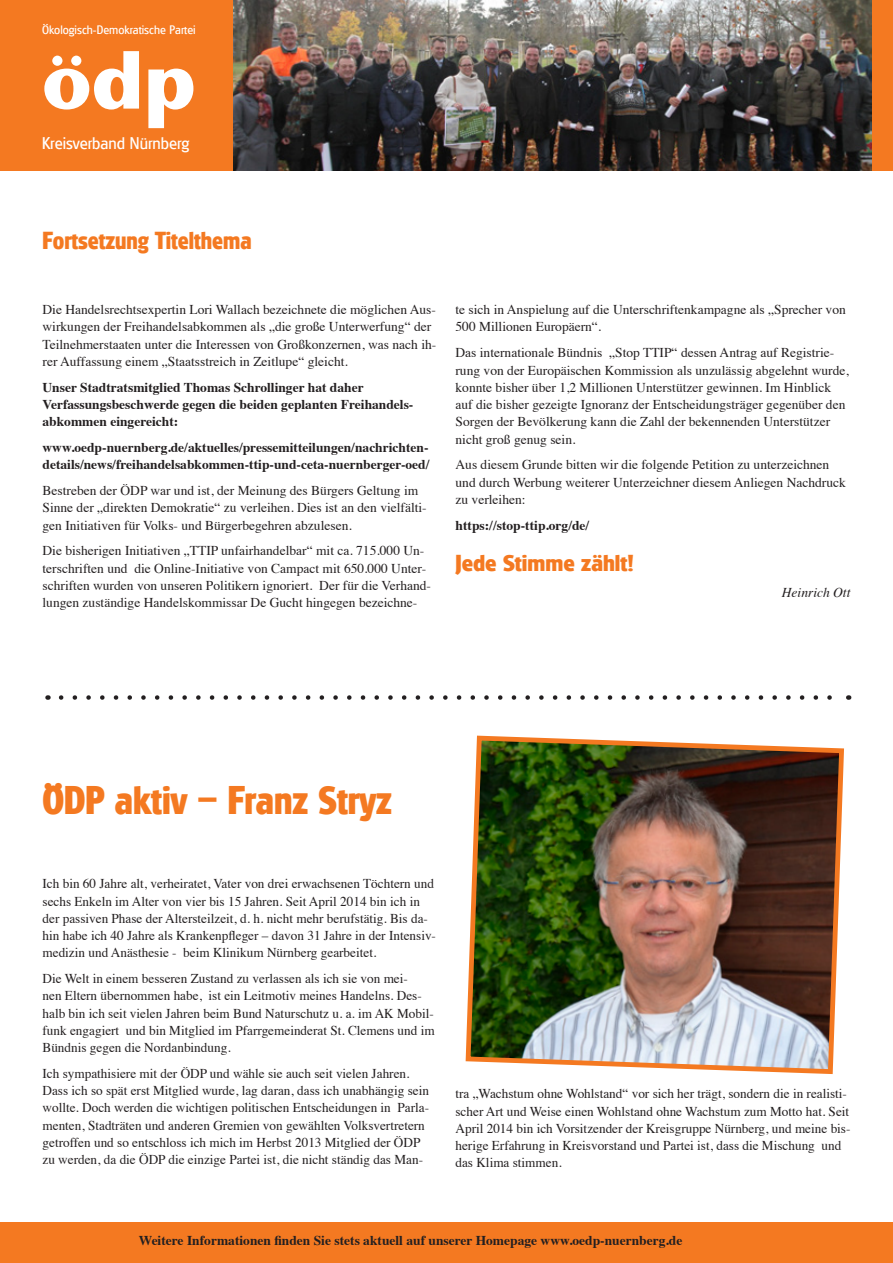
<style>
.page{position:relative;width:893px;height:1263px;background:#fff}
.page>*{position:absolute;margin:0;border:0;box-sizing:border-box;transform-origin:0 0}
.t1{font:700 78.15px "Stone Sans";color:#fff}
.t2{font:700 39px "Glasgow";color:#f47921;scale:.9 1}
.t3{font:700 24px "Glasgow";color:#f47921;scale:.9 1}
.t4{font:700 22.5px "Glasgow";color:#f47921}
.t5{font:16.5px "Glasgow";color:#fff}
.t6{font:13.5px/17.2px "Times";color:#231f20}
.t7{font:700 13.5px/17.2px "Times";color:#231f20}
.t8{font:italic 13.5px "Times";color:#231f20}
.t9{font:12px "Glasgow";color:#fff}
</style>
<div class="page">
<div style="left:0;top:0;width:893px;height:170px;background:#f47921"></div>
<img style="left:234px;top:0;width:638px;height:170px">
<div style="left:0;top:1222px;width:893px;height:41px;background:#f47921"></div>
<img style="left:465px;top:735px;width:379px;height:339px">
<svg style="left:61px;top:695px;width:771px;height:5px"></svg>
<p class="t9" style="left:42px;top:22px;width:155px">Ökologisch-Demokratische Partei</p>
<h1 class="t1" style="left:42px;top:35px;width:155px">ödp</h1>
<p class="t5" style="left:42px;top:133px;width:149px">Kreisverband Nürnberg</p>
<h3 class="t3" style="left:43px;top:225px;width:234px">Fortsetzung Titelthema</h3>
<p class="t6" style="left:43px;top:300px;width:395px">Die Handelsrechtsexpertin Lori Wallach bezeichnete die möglichen Aus&shy;wirkungen der Freihandelsabkommen als „die große Unterwerfung“ der Teilnehmerstaaten unter die Interessen von Großkonzernen, was nach ih&shy;rer Auffassung einem „Staatsstreich in Zeitlupe“ gleicht.</p>
<p class="t7" style="left:43px;top:377px;width:372px">Unser Stadtratsmitglied Thomas Schrollinger hat daher<br>Verfassungsbeschwerde gegen die beiden geplanten Freihandels&shy;abkommen eingereicht:</p>
<p class="t7" style="left:43px;top:437px;width:389px">www.oedp-nuernberg.de/aktuelles/pressemitteilungen/nachrichten&shy;details/news/freihandelsabkommen-ttip-und-ceta-nuernberger-oed/</p>
<p class="t6" style="left:43px;top:481px;width:386px">Bestreben der ÖDP war und ist, der Meinung des Bürgers Geltung im<br>Sinne der „direkten Demokratie“ zu verleihen. Dies ist an den vielfälti&shy;gen Initiativen für Volks- und Bürgerbegehren abzulesen.</p>
<p class="t6" style="left:43px;top:541px;width:390px">Die bisherigen Initiativen „TTIP unfairhandelbar“ mit ca. 715.000 Un&shy;terschriften und die Online-Initiative von Campact mit 650.000 Unter&shy;schriften wurden von unseren Politikern ignoriert. Der für die Verhand&shy;lungen zuständige Handelskommissar De Gucht hingegen bezeichne-</p>
<p class="t6" style="left:455px;top:300px;width:392px">te sich in Anspielung auf die Unterschriftenkampagne als „Sprecher von<br>500 Millionen Europäern“.</p>
<p class="t6" style="left:455px;top:343px;width:395px">Das internationale Bündnis „Stop TTIP“ dessen Antrag auf Registrie&shy;rung von der Europäischen Kommission als unzulässig abgelehnt wurde, konnte bisher über 1,2 Millionen Unterstützer gewinnen. Im Hinblick auf die bisher gezeigte Ignoranz der Entscheidungsträger gegenüber den Sorgen der Bevölkerung kann die Zahl der bekennenden Unterstützer nicht groß genug sein.</p>
<p class="t6" style="left:455px;top:455px;width:392px">Aus diesem Grunde bitten wir die folgende Petition zu unterzeichnen und durch Werbung weiterer Unterzeichner diesem Anliegen Nachdruck zu verleihen:</p>
<p class="t7" style="left:455px;top:515px;width:135px">https://stop-ttip.org/de/</p>
<h3 class="t4" style="left:455px;top:549px;width:180px">Jede Stimme zählt!</h3>
<p class="t8" style="left:782px;top:580px;width:70px">Heinrich Ott</p>
<h2 class="t2" style="left:43px;top:775px;width:390px">ÖDP aktiv – Franz Stryz</h2>
<p class="t6" style="left:43px;top:874px;width:395px">Ich bin 60 Jahre alt, verheiratet, Vater von drei erwachsenen Töchtern und sechs Enkeln im Alter von vier bis 15 Jahren. Seit April 2014 bin ich in der passiven Phase der Altersteilzeit, d. h. nicht mehr berufstätig. Bis da&shy;hin habe ich 40 Jahre als Krankenpfleger – davon 31 Jahre in der Intensiv&shy;medizin und Anästhesie - beim Klinikum Nürnberg gearbeitet.</p>
<p class="t6" style="left:43px;top:969px;width:394px">Die Welt in einem besseren Zustand zu verlassen als ich sie von mei-<br>nen Eltern übernommen habe, ist ein Leitmotiv meines Handelns. Des&shy;halb bin ich seit vielen Jahren beim Bund Naturschutz u. a. im AK Mobil&shy;funk engagiert und bin Mitglied im Pfarrgemeinderat St. Clemens und im Bündnis gegen die Nordanbindung.</p>
<p class="t6" style="left:43px;top:1063px;width:388px">Ich sympathisiere mit der ÖDP und wähle sie auch seit vielen Jahren.<br>Dass ich so spät erst Mitglied wurde, lag daran, dass ich unabhängig sein wollte. Doch werden die wichtigen politischen Entscheidungen in Parla&shy;menten, Stadträten und anderen Gremien von gewählten Volksvertretern getroffen und so entschloss ich mich im Herbst 2013 Mitglied der ÖDP zu werden, da die ÖDP die einzige Partei ist, die nicht ständig das Man-</p>
<p class="t6" style="left:455px;top:1084px;width:396px">tra „Wachstum ohne Wohlstand“ vor sich her trägt, sondern die in realisti&shy;scher Art und Weise einen Wohlstand ohne Wachstum zum Motto hat. Seit April 2014 bin ich Vorsitzender der Kreisgruppe Nürnberg, und meine bis&shy;herige Erfahrung in Kreisvorstand und Partei ist, dass die Mischung und das Klima stimmen.</p>
<p class="t7" style="left:139px;top:1230px;width:545px">Weitere Informationen finden Sie stets aktuell auf unserer Homepage www.oedp-nuernberg.de</p>
</div>
